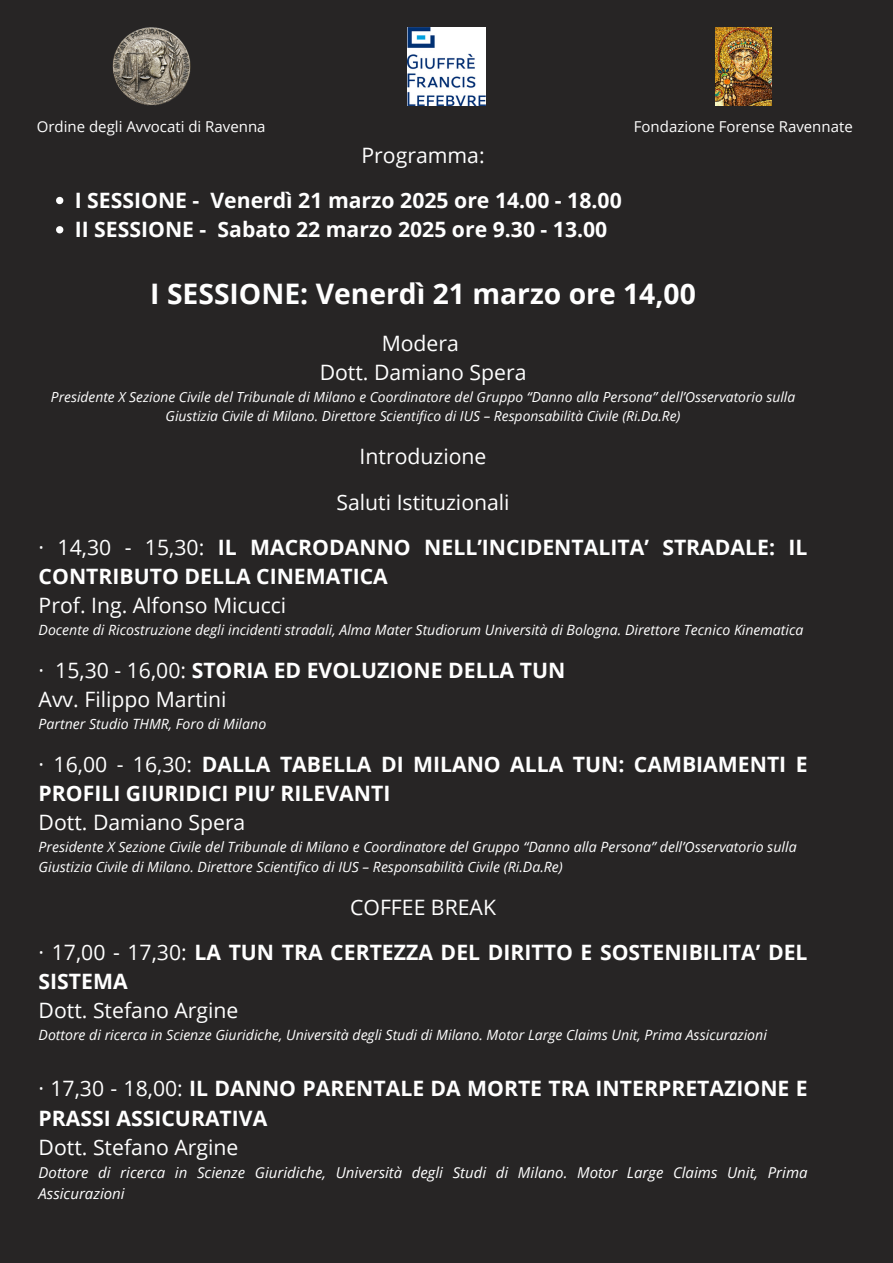
<style>
.page{position:relative;width:893px;height:1263px;background:#272525}
.page>*{position:absolute;margin:0;border:0;box-sizing:border-box;transform-origin:0 0}
.t1{font:700 28.28px "Open Sans";color:#fff}
.t2{font:700 21.23px/29.2px "Open Sans";color:#fff}
.t3{font:21.23px "Open Sans";color:#fff}
.t4{font:italic 15px/20.9px "Open Sans";color:#fff}
.t5{font:15px "Open Sans";color:#fff}
.t6{font:italic 14.1px/19.6px "Open Sans";color:#fff}
.t7{font:italic 13.88px/19.1px "Open Sans";color:#fff;text-align:center}
.s1{font-weight:400}
</style>
<div class="page">
<img style="left:112px;top:28px;width:78px;height:77px">
<img style="left:715px;top:28px;width:56px;height:77px">
<img style="left:408px;top:28px;width:77px;height:77px">
<svg style="left:56px;top:197px;width:7px;height:7px"></svg>
<svg style="left:56px;top:226px;width:7px;height:7px"></svg>
<p class="t5" style="left:37px;top:116px;width:230px">Ordine degli Avvocati di Ravenna</p>
<p class="t5" style="left:634px;top:116px;width:220px">Fondazione Forense Ravennate</p>
<p class="t3" style="left:361px;top:140px;width:125px">Programma:</p>
<p class="t2" style="left:75px;top:185px;width:548px">I SESSIONE - Venerdì 21 marzo 2025 ore 14.00 - 18.00</p>
<p class="t2" style="left:75px;top:214px;width:534px">II SESSIONE - Sabato 22 marzo 2025 ore 9.30 - 13.00</p>
<h3 class="t1" style="left:150px;top:274px;width:547px">I SESSIONE: Venerdì 21 marzo ore 14,00</h3>
<p class="t3" style="left:382px;top:328px;width:79px">Modera</p>
<p class="t3" style="left:320px;top:358px;width:208px">Dott. Damiano Spera</p>
<h1 class="t7" style="left:51px;top:387px;width:746px">Presidente X Sezione Civile del Tribunale di Milano e Coordinatore del Gruppo “Danno alla Persona” dell’Osservatorio sulla<br>Giustizia Civile di Milano. Direttore Scientifico di IUS – Responsabilità Civile (Ri.Da.Re)</h1>
<p class="t3" style="left:360px;top:441px;width:128px">Introduzione</p>
<p class="t3" style="left:336px;top:487px;width:175px">Saluti Istituzionali</p>
<p class="t2" style="left:39px;top:532px;width:770px"><span class="s1">· 14,30 - 15,30:</span> IL MACRODANNO NELL’INCIDENTALITA’ STRADALE: IL<br>CONTRIBUTO DELLA CINEMATICA</p>
<h3 class="t3" style="left:39px;top:590px;width:249px">Prof. Ing. Alfonso Micucci</h3>
<h3 class="t6" style="left:39px;top:620px;width:766px">Docente di Ricostruzione degli incidenti stradali, Alma Mater Studiorum Università di Bologna. Direttore Tecnico Kinematica</h3>
<p class="t2" style="left:39px;top:655px;width:528px"><span class="s1">· 15,30 - 16,00:</span> STORIA ED EVOLUZIONE DELLA TUN</p>
<p class="t3" style="left:39px;top:684px;width:189px">Avv. Filippo Martini</p>
<p class="t6" style="left:39px;top:714px;width:229px">Partner Studio THMR, Foro di Milano</p>
<p class="t2" style="left:39px;top:749px;width:770px"><span class="s1">· 16,00 - 16,30:</span> DALLA TABELLA DI MILANO ALLA TUN: CAMBIAMENTI E<br>PROFILI GIURIDICI PIU’ RILEVANTI</p>
<p class="t3" style="left:39px;top:808px;width:208px">Dott. Damiano Spera</p>
<p class="t6" style="left:39px;top:837px;width:759px">Presidente X Sezione Civile del Tribunale di Milano e Coordinatore del Gruppo “Danno alla Persona” dell’Osservatorio sulla<br>Giustizia Civile di Milano. Direttore Scientifico di IUS – Responsabilità Civile (Ri.Da.Re)</p>
<p class="t3" style="left:350px;top:892px;width:147px">COFFEE BREAK</p>
<p class="t2" style="left:39px;top:937px;width:770px"><span class="s1">· 17,00 - 17,30:</span> LA TUN TRA CERTEZZA DEL DIRITTO E SOSTENIBILITA’ DEL<br>SISTEMA</p>
<p class="t3" style="left:39px;top:995px;width:201px">Dott. Stefano Argine</p>
<h2 class="t6" style="left:39px;top:1025px;width:730px">Dottore di ricerca in Scienze Giuridiche, Università degli Studi di Milano. Motor Large Claims Unit, Prima Assicurazioni</h2>
<p class="t2" style="left:39px;top:1073px;width:770px"><span class="s1">· 17,30 - 18,00:</span> IL DANNO PARENTALE DA MORTE TRA INTERPRETAZIONE E<br>PRASSI ASSICURATIVA</p>
<p class="t3" style="left:39px;top:1132px;width:201px">Dott. Stefano Argine</p>
<p class="t4" style="left:39px;top:1162px;width:770px">Dottore di ricerca in Scienze Giuridiche, Università degli Studi di Milano. Motor Large Claims Unit, Prima<br>Assicurazioni</p>
</div>
